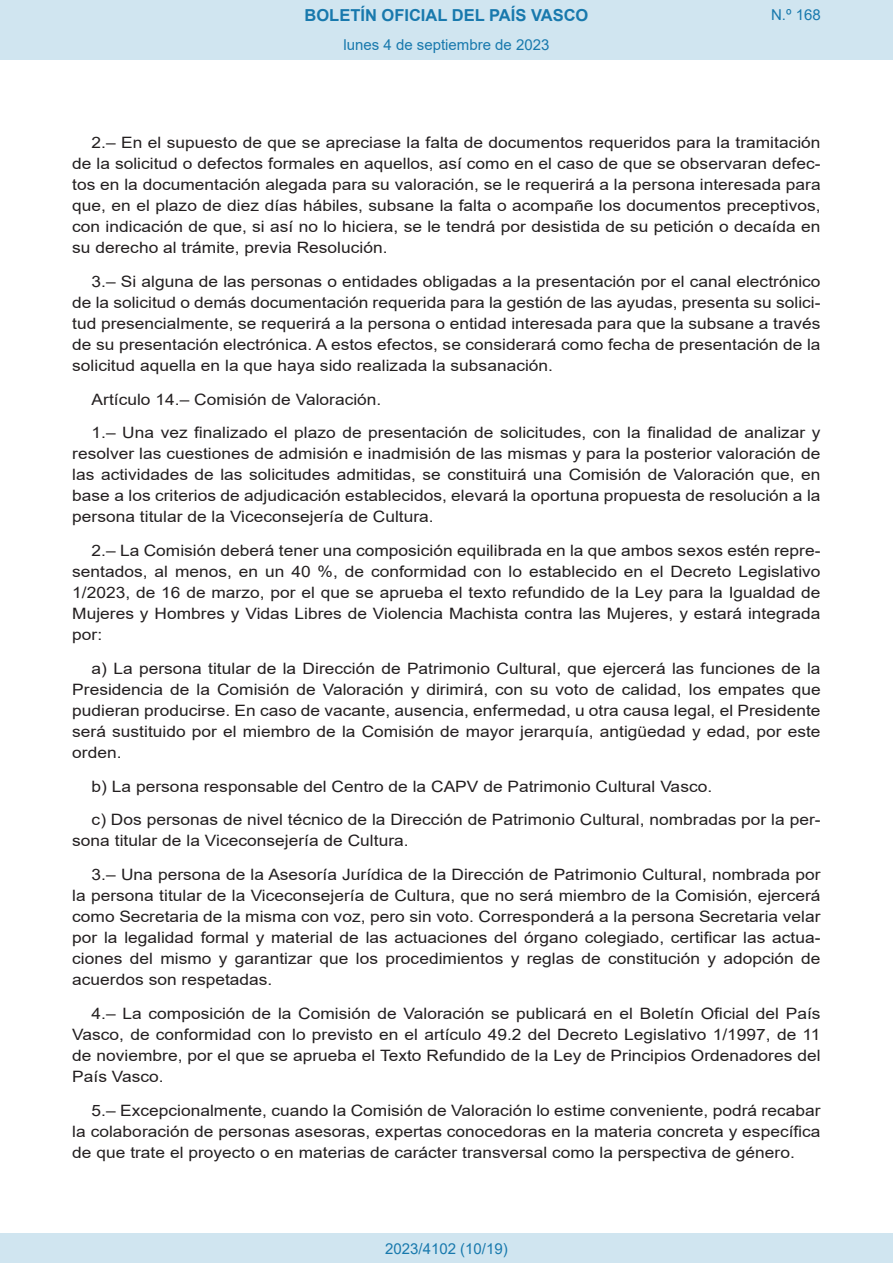
<style>
.page{position:relative;width:893px;height:1263px;background:#fff}
.page>*{position:absolute;margin:0;border:0;box-sizing:border-box;transform-origin:0 0}
.t1{font:700 16.5px "Arial";color:#1879ad}
.BOPVDetalle{font:15.6px/21px "Arial";color:#231f20;text-align:justify;scale:1.11 1}
.Paginacion_Centro{font:15px "Arial";color:#1879ad}
</style>
<div class="page">
<div style="left:0;top:0;width:893px;height:60px;background:#d0e5f0"></div>
<div style="left:0;top:1233px;width:893px;height:30px;background:#d0e5f0"></div>
<p class="t1" style="left:305px;top:3px;width:285px">BOLETÍN OFICIAL DEL PAÍS VASCO</p>
<p class="Paginacion_Centro" style="left:343px;top:35px;width:207px">lunes 4 de septiembre de 2023</p>
<p class="Paginacion_Centro" style="left:771px;top:5px;width:51px">N.º 168</p>
<p class="BOPVDetalle" style="left:72px;top:132px;width:676px;text-indent:19px">2.– En el supuesto de que se apreciase la falta de documentos requeridos para la tramitación de la solicitud o defectos formales en aquellos, así como en el caso de que se observaran defec&shy;tos en la documentación alegada para su valoración, se le requerirá a la persona interesada para que, en el plazo de diez días hábiles, subsane la falta o acompañe los documentos preceptivos, con indicación de que, si así no lo hiciera, se le tendrá por desistida de su petición o decaída en su derecho al trámite, previa Resolución.</p>
<p class="BOPVDetalle" style="left:72px;top:271px;width:676px;text-indent:19px">3.– Si alguna de las personas o entidades obligadas a la presentación por el canal electrónico de la solicitud o demás documentación requerida para la gestión de las ayudas, presenta su solici&shy;tud presencialmente, se requerirá a la persona o entidad interesada para que la subsane a través de su presentación electrónica. A estos efectos, se considerará como fecha de presentación de la solicitud aquella en la que haya sido realizada la subsanación.</p>
<p class="BOPVDetalle" style="left:92px;top:389px;width:263px">Artículo 14.– Comisión de Valoración.</p>
<p class="BOPVDetalle" style="left:72px;top:422px;width:676px;text-indent:19px">1.– Una vez finalizado el plazo de presentación de solicitudes, con la finalidad de analizar y resolver las cuestiones de admisión e inadmisión de las mismas y para la posterior valoración de las actividades de las solicitudes admitidas, se constituirá una Comisión de Valoración que, en base a los criterios de adjudicación establecidos, elevará la oportuna propuesta de resolución a la persona titular de la Viceconsejería de Cultura.</p>
<p class="BOPVDetalle" style="left:72px;top:540px;width:676px;text-indent:19px">2.– La Comisión deberá tener una composición equilibrada en la que ambos sexos estén repre&shy;sentados, al menos, en un 40 %, de conformidad con lo establecido en el Decreto Legislativo 1/2023, de 16 de marzo, por el que se aprueba el texto refundido de la Ley para la Igualdad de Mujeres y Hombres y Vidas Libres de Violencia Machista contra las Mujeres, y estará integrada por:</p>
<p class="BOPVDetalle" style="left:72px;top:658px;width:676px;text-indent:19px">a) La persona titular de la Dirección de Patrimonio Cultural, que ejercerá las funciones de la Presidencia de la Comisión de Valoración y dirimirá, con su voto de calidad, los empates que pudieran producirse. En caso de vacante, ausencia, enfermedad, u otra causa legal, el Presidente será sustituido por el miembro de la Comisión de mayor jerarquía, antigüedad y edad, por este orden.</p>
<p class="BOPVDetalle" style="left:92px;top:776px;width:561px">b) La persona responsable del Centro de la CAPV de Patrimonio Cultural Vasco.</p>
<p class="BOPVDetalle" style="left:72px;top:809px;width:676px;text-indent:19px">c) Dos personas de nivel técnico de la Dirección de Patrimonio Cultural, nombradas por la per&shy;sona titular de la Viceconsejería de Cultura.</p>
<p class="BOPVDetalle" style="left:72px;top:864px;width:676px;text-indent:19px">3.– Una persona de la Asesoría Jurídica de la Dirección de Patrimonio Cultural, nombrada por la persona titular de la Viceconsejería de Cultura, que no será miembro de la Comisión, ejercerá como Secretaria de la misma con voz, pero sin voto. Corresponderá a la persona Secretaria velar por la legalidad formal y material de las actuaciones del órgano colegiado, certificar las actua&shy;ciones del mismo y garantizar que los procedimientos y reglas de constitución y adopción de acuerdos son respetadas.</p>
<p class="BOPVDetalle" style="left:72px;top:1003px;width:676px;text-indent:19px">4.– La composición de la Comisión de Valoración se publicará en el Boletín Oficial del País Vasco, de conformidad con lo previsto en el artículo 49.2 del Decreto Legislativo 1/1997, de 11 de noviembre, por el que se aprueba el Texto Refundido de la Ley de Principios Ordenadores del País Vasco.</p>
<p class="BOPVDetalle" style="left:72px;top:1100px;width:676px;text-indent:19px">5.– Excepcionalmente, cuando la Comisión de Valoración lo estime conveniente, podrá recabar la colaboración de personas asesoras, expertas conocedoras en la materia concreta y específica de que trate el proyecto o en materias de carácter transversal como la perspectiva de género.</p>
<p class="Paginacion_Centro" style="left:385px;top:1238px;width:124px">2023/4102 (10/19)</p>
</div>
